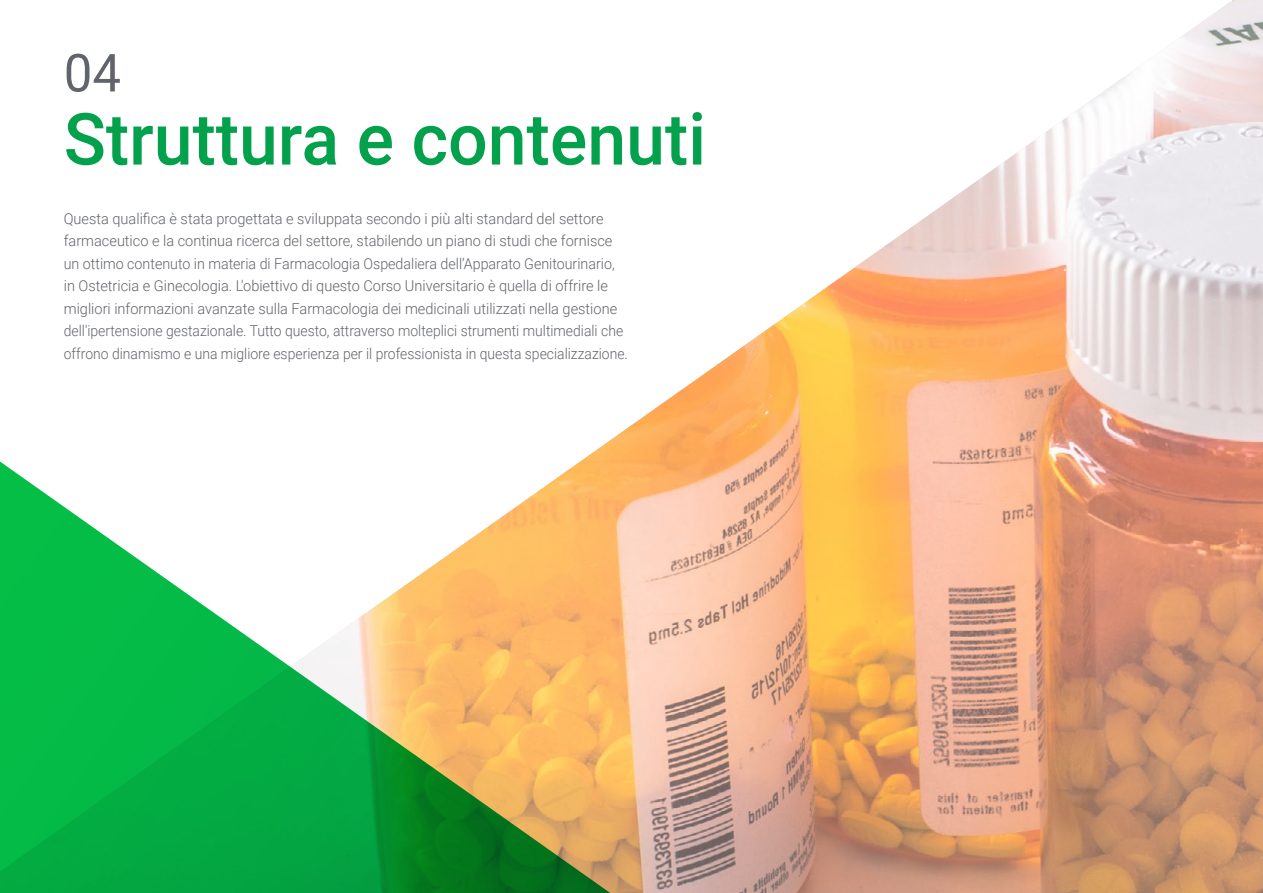
<style>
.page{position:relative;width:1263px;height:893px;background:#fff}
.page>*{position:absolute;margin:0;border:0;box-sizing:border-box;transform-origin:0 0}
.t1{font:500 72px "Roboto";color:#04a14d}
.t2{font:52.5px "Roboto";color:#61646a}
.t3{font:300 15px/22.5px "Roboto";color:#61646a}
</style>
<div class="page">
<img style="left:602px;top:0;width:661px;height:893px">
<svg style="left:0;top:446px;width:640px;height:447px"></svg>
<h2 class="t2" style="left:64px;top:36px;width:59px">04</h2>
<h1 class="t1" style="left:64px;top:89px;width:644px">Struttura e contenuti</h1>
<p class="t3" style="left:64px;top:207px;width:566px">Questa qualifica è stata progettata e sviluppata secondo i più alti standard del settore farmaceutico e la continua ricerca del settore, stabilendo un piano di studi che fornisce un ottimo contenuto in materia di Farmacologia Ospedaliera dell’Apparato Genitourinario, in Ostetricia e Ginecologia. L'obiettivo di questo Corso Universitario è quella di offrire le migliori informazioni avanzate sulla Farmacologia dei medicinali utilizzati nella gestione dell'ipertensione gestazionale. Tutto questo, attraverso molteplici strumenti multimediali che offrono dinamismo e una migliore esperienza per il professionista in questa specializzazione.</p>
</div>
